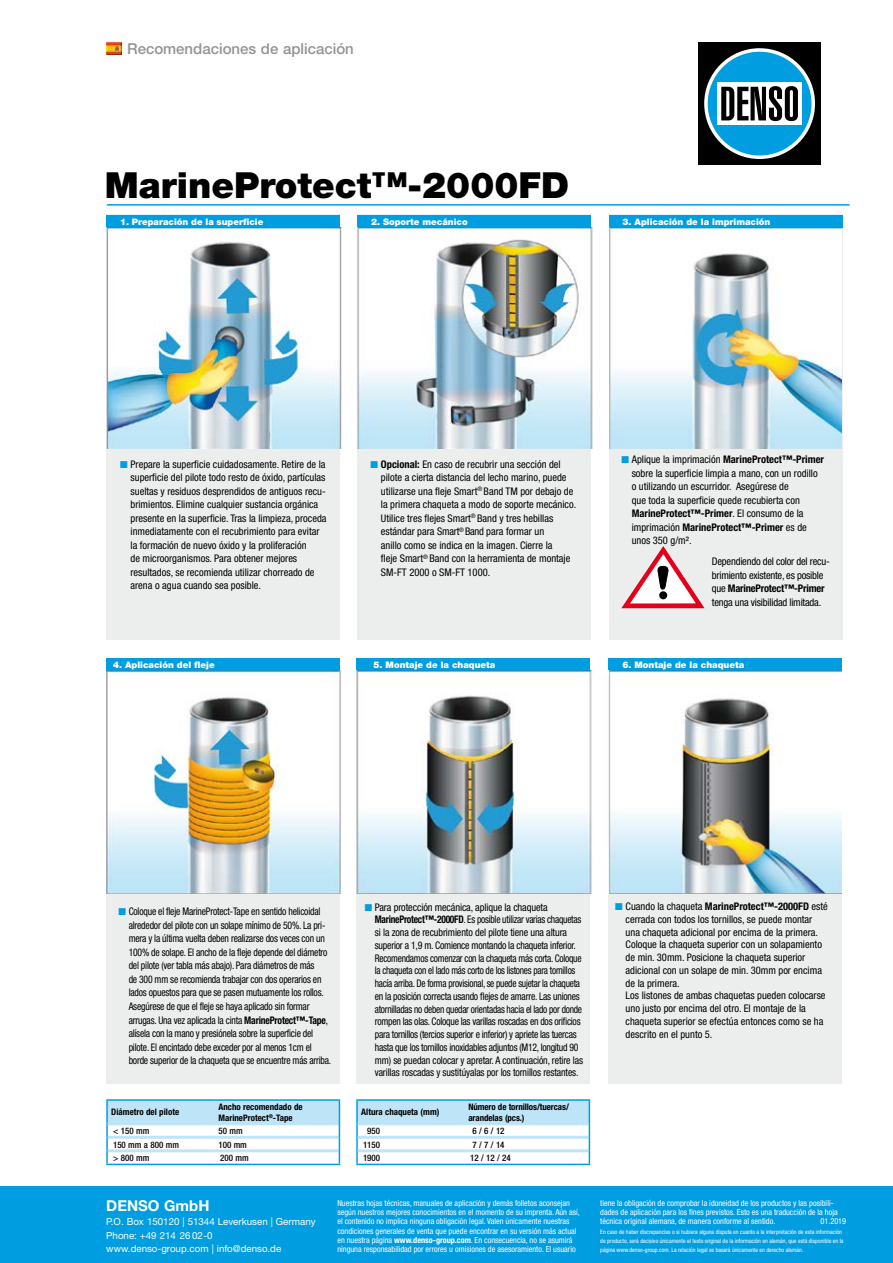
<style>
.page{position:relative;width:893px;height:1263px;background:#fff}
.page>*{position:absolute;margin:0;border:0;box-sizing:border-box;transform-origin:0 0}
.t1{font:900 36px "Helvetica Neue LT";color:#000}
.t2{font:500 15px "Helvetica Neue LT";color:#929395}
.t3{font:700 15px "Helvetica Neue LT";color:#fff}
.t4{font:condensed 10.5px/13.5px "Helvetica Neue LT";letter-spacing:-.01em;color:#000}
.t5{font:condensed 10.5px/13.5px "Helvetica Neue LT";letter-spacing:-.01em;color:#000;scale:.92 1}
.t6{font:9.75px/13.8px "Helvetica Neue LT";color:#fff}
.t7{font:900 9px "Helvetica Neue LT";color:#fff}
.t8{font:700 condensed 9px/10.8px "Helvetica Neue LT";color:#000}
.t9{font:500 condensed 9px "Helvetica Neue LT";color:#000}
.t10{font:condensed 8.25px/9.3px "Helvetica Neue LT";color:#fff}
.t11{font:condensed 6px/9.3px "Helvetica Neue LT";color:#fff}
.s1{color:#009ee0}
.s2{font-weight:700}
</style>
<div class="page">
<div style="left:608px;top:658px;width:234px;height:425px;background:#eceded"></div>
<div style="left:356px;top:658px;width:234px;height:425px;background:#eceded"></div>
<div style="left:106px;top:658px;width:233px;height:425px;background:#eceded"></div>
<div style="left:609px;top:215px;width:233px;height:425px;background:#eceded"></div>
<div style="left:357px;top:215px;width:234px;height:425px;background:#eceded"></div>
<div style="left:106px;top:215px;width:234px;height:425px;background:#eceded"></div>
<hr style="left:107px;top:204px;width:743px;height:2px;background:#009ee0">
<div style="left:608px;top:658px;width:234px;height:13px;background:#009ee0"></div>
<div style="left:356px;top:658px;width:234px;height:13px;background:#009ee0"></div>
<div style="left:357px;top:215px;width:234px;height:12px;background:#009ee0"></div>
<div style="left:609px;top:215px;width:233px;height:12px;background:#009ee0"></div>
<div style="left:106px;top:215px;width:234px;height:12px;background:#009ee0"></div>
<div style="left:106px;top:658px;width:233px;height:13px;background:#009ee0"></div>
<div style="left:0;top:1186px;width:893px;height:77px;background:#009ee0"></div>
<img style="left:107px;top:227px;width:735px;height:222px">
<img style="left:107px;top:671px;width:735px;height:222px">
<hr style="left:106px;top:1099px;width:108px;height:2px;background:#009ee0">
<hr style="left:214px;top:1099px;width:126px;height:2px;background:#009ee0">
<hr style="left:106px;top:1163px;width:108px;height:2px;background:#009ee0">
<hr style="left:214px;top:1163px;width:126px;height:2px;background:#009ee0">
<svg style="left:106px;top:1100px;width:234px;height:63px"></svg>
<svg style="left:621px;top:546px;width:84px;height:62px"></svg>
<hr style="left:356px;top:1099px;width:108px;height:2px;background:#009ee0">
<hr style="left:464px;top:1099px;width:126px;height:2px;background:#009ee0">
<hr style="left:356px;top:1163px;width:108px;height:2px;background:#009ee0">
<hr style="left:464px;top:1163px;width:126px;height:2px;background:#009ee0">
<svg style="left:356px;top:1100px;width:234px;height:63px"></svg>
<img style="left:106px;top:43px;width:16px;height:11px">
<div style="left:698px;top:43px;width:123px;height:122px;background:#000"></div>
<div style="left:706px;top:50px;width:107px;height:107px;background:#009ee0;border-radius:50%"></div>
<div style="left:704px;top:48px;width:111px;height:111px;border:4px solid #fff;border-radius:50%"></div>
<div style="left:718px;top:82px;width:84px;height:43px;background:#fff"></div>
<svg style="left:721px;top:86px;width:77px;height:35px"></svg>
<h2 class="t2" style="left:127px;top:39px;width:228px">Recomendaciones de aplicación</h2>
<h1 class="t1" style="left:105px;top:163px;width:466px">MarineProtect™-2000FD</h1>
<p class="t7" style="left:120px;top:216px;width:145px">1. Preparación de la superficie</p>
<p class="t7" style="left:371px;top:216px;width:98px">2. Soporte mecánico</p>
<p class="t7" style="left:622px;top:216px;width:149px">3. Aplicación de la imprimación</p>
<p class="t4" style="left:131px;top:457px;width:198px;text-indent:-10px"><span class="s1">■</span> Prepare la superficie cuidadosamente. Retire de la superficie del pilote todo resto de óxido, partículas sueltas y residuos desprendidos de antiguos recu&shy;brimientos. Elimine cualquier sustancia orgánica presente en la superficie. Tras la limpieza, proceda inmediatamente con el recubrimiento para evitar la formación de nuevo óxido y la proliferación<br>de microorganismos. Para obtener mejores resultados, se recomienda utilizar chorreado de arena o agua cuando sea posible.</p>
<p class="t4" style="left:381px;top:457px;width:197px;text-indent:-10px"><span class="s1">■</span> <span class="s2">Opcional:</span> En caso de recubrir una sección del pilote a cierta distancia del lecho marino, puede utilizarse una fleje Smart<sup>®</sup> Band TM por debajo de la primera chaqueta a modo de soporte mecánico.<br>Utilice tres flejes Smart<sup>®</sup> Band y tres hebillas estándar para Smart<sup>®</sup> Band para formar un<br>anillo como se indica en la imagen. Cierre la<br>fleje Smart<sup>®</sup> Band con la herramienta de montaje SM-FT 2000 o SM-FT 1000.</p>
<p class="t4" style="left:632px;top:453px;width:194px;text-indent:-10px"><span class="s1">■</span> Aplique la imprimación <span class="s2">MarineProtect™-Primer </span>sobre la superficie limpia a mano, con un rodillo o utilizando un escurridor. Asegúrese de<br>que toda la superficie quede recubierta con <span class="s2">MarineProtect™-Primer</span>. El consumo de la imprimación <span class="s2">MarineProtect™-Primer</span> es de unos 350 g/m².</p>
<p class="t4" style="left:712px;top:555px;width:119px">Dependiendo del color del recu&shy;brimiento existente, es posible que <span class="s2">MarineProtect™-Primer </span>tenga una visibilidad limitada.</p>
<p class="t7" style="left:113px;top:659px;width:103px">4. Aplicación del fleje</p>
<p class="t7" style="left:373px;top:659px;width:123px">5. Montaje de la chaqueta</p>
<p class="t7" style="left:622px;top:660px;width:123px">6. Montaje de la chaqueta</p>
<p class="t5" style="left:129px;top:905px;width:222px;text-indent:-10px"><span class="s1">■</span> Coloque el fleje MarineProtect-Tape en sentido helicoidal alrededor del pilote con un solape mínimo de 50%. La pri&shy;mera y la última vuelta deben realizarse dos veces con un 100% de solape. El ancho de la fleje depende del diámetro del pilote (ver tabla más abajo). Para diámetros de más<br>de 300 mm se recomienda trabajar con dos operarios en lados opuestos para que se pasen mutuamente los rollos.<br>Asegúrese de que el fleje se haya aplicado sin formar arrugas. Una vez aplicada la cinta <span class="s2">MarineProtect™-Tape</span>, alísela con la mano y presiónela sobre la superficie del pilote. El encintado debe exceder por al menos 1cm el borde superior de la chaqueta que se encuentre más arriba.</p>
<p class="t8" style="left:111px;top:1106px;width:69px">Diámetro del pilote</p>
<p class="t8" style="left:218px;top:1101px;width:86px">Ancho recomendado de<br>MarineProtect<sup>®</sup>-Tape</p>
<p class="t9" style="left:113px;top:1125px;width:38px">&lt; 150 mm</p>
<p class="t9" style="left:218px;top:1125px;width:26px">50 mm</p>
<p class="t9" style="left:113px;top:1139px;width:67px">150 mm a 800 mm</p>
<p class="t9" style="left:218px;top:1139px;width:30px">100 mm</p>
<p class="t9" style="left:113px;top:1152px;width:38px">&gt; 800 mm</p>
<p class="t9" style="left:220px;top:1152px;width:30px">200 mm</p>
<p class="t4" style="left:375px;top:900px;width:210px;line-height:12.8px;text-indent:-10px"><span class="s1">■</span> Para protección mecánica, aplique la chaqueta <span class="s2">MarineProtect™-2000FD</span>. Es posible utilizar varias chaquetas si la zona de recubrimiento del pilote tiene una altura superior a 1,9 m. Comience montando la chaqueta inferior.<br>Recomendamos comenzar con la chaqueta más corta. Coloque la chaqueta con el lado más corto de los listones para tornillos hacía arriba. De forma provisional, se puede sujetar la chaqueta en la posición correcta usando flejes de amarre. Las uniones atornilladas no deben quedar orientadas hacia el lado por donde rompen las olas. Coloque las varillas roscadas en dos orificios para tornillos (tercios superior e inferior) y apriete las tuercas hasta que los tornillos inoxidables adjuntos (M12, longitud 90 mm) se puedan colocar y apretar. A continuación, retire las varillas roscadas y sustitúyalas por los tornillos restantes.</p>
<p class="t8" style="left:361px;top:1106px;width:80px">Altura chaqueta (mm)</p>
<p class="t8" style="left:468px;top:1101px;width:102px">Número de tornillos/tuercas/ arandelas (pcs.)</p>
<p class="t9" style="left:367px;top:1125px;width:14px">950</p>
<p class="t9" style="left:473px;top:1125px;width:33px">6 / 6 / 12</p>
<p class="t9" style="left:363px;top:1139px;width:19px">1150</p>
<p class="t9" style="left:473px;top:1139px;width:33px">7 / 7 / 14</p>
<p class="t9" style="left:363px;top:1152px;width:19px">1900</p>
<p class="t9" style="left:470px;top:1152px;width:42px">12 / 12 / 24</p>
<p class="t4" style="left:626px;top:900px;width:204px;line-height:12.8px;text-indent:-10px"><span class="s1">■</span> Cuando la chaqueta <span class="s2">MarineProtect™-2000FD</span> esté cerrada con todos los tornillos, se puede montar una chaqueta adicional por encima de la primera.<br>Coloque la chaqueta superior con un solapamiento de min. 30mm. Posicione la chaqueta superior adicional con un solape de min. 30mm por encima de la primera.<br>Los listones de ambas chaquetas pueden colocarse uno justo por encima del otro. El montaje de la chaqueta superior se efectúa entonces como se ha descrito en el punto 5.</p>
<h2 class="t3" style="left:106px;top:1196px;width:105px">DENSO GmbH</h2>
<p class="t6" style="left:106px;top:1214px;width:211px">P.O. Box 150120 | 51344 Leverkusen | Germany<br>Phone: +49 214 26 02-0 www.denso-group.com | info@denso.de</p>
<p class="t10" style="left:337px;top:1198px;width:244px">Nuestras hojas técnicas, manuales de aplicación y demás folletos aconsejan según nuestros mejores conocimientos en el momento de su imprenta. Aún así, el contenido no implica ninguna obligación legal. Valen únicamente nuestras condiciones generales de venta que puede encontrar en su versión más actual en nuestra página <span class="s2">www.denso-group.com</span>. En consecuencia, no se asumirá ninguna responsabilidad por errores u omisiones de asesoramiento. El usuario</p>
<p class="t10" style="left:600px;top:1198px;width:239px">tiene la obligación de comprobar la idoneidad de los productos y las posibili&shy;dades de aplicación para los fines previstos. Esto es una traducción de la hoja técnica original alemana, de manera conforme al sentido.</p>
<p class="t10" style="left:820px;top:1217px;width:27px">01.2019</p>
<p class="t11" style="left:600px;top:1227px;width:245px">En caso de haber discrepancias o si hubiera alguna disputa en cuanto a la interpretación de esta información de producto, será decisivo únicamente el texto original de la información en alemán, que está disponible en la página www.denso-group.com. La relación legal se basará únicamente en derecho alemán.</p>
</div>
